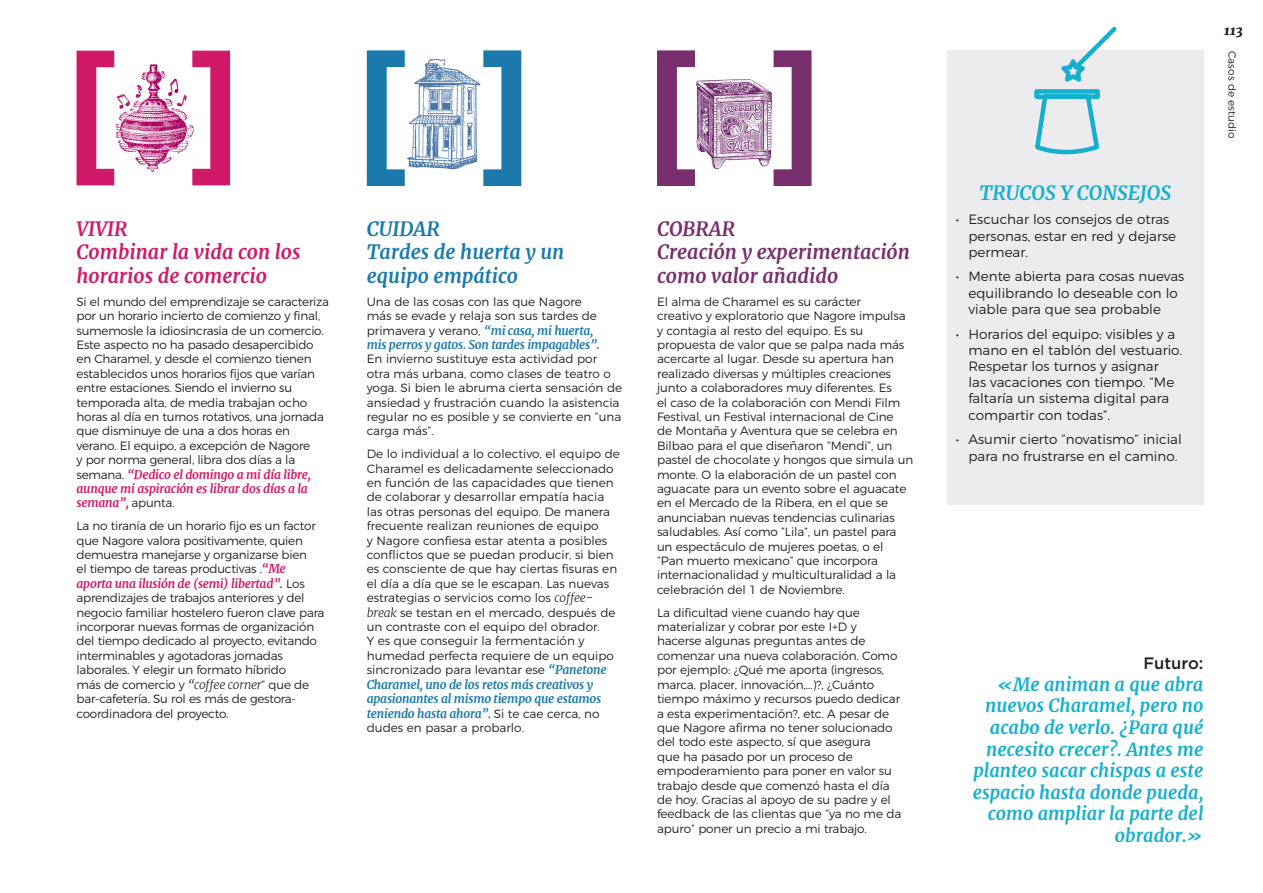
<style>
.page{position:relative;width:1263px;height:893px;background:#fff}
.page>*{position:absolute;margin:0;border:0;box-sizing:border-box;transform-origin:0 0}
.t1{font:italic 700 19.5px/23.4px "Merriweather";color:#792e6e}
.t2{font:italic 700 19.5px/23.4px "Merriweather";color:#d01a69}
.t3{font:italic 700 19.5px/23.4px "Merriweather";color:#1b7aab}
.t4{font:italic 700 19.5px "Merriweather";color:#14b0ce}
.t5{font:italic 700 18px/21.6px "Merriweather";color:#14b0ce;text-align:right}
.t6{font:500 16.5px "Gotham";color:#231f20}
.t7{font:300 13.5px/16.2px "Montserrat";color:#231f20}
.t8{font:italic 900 13.5px "Merriweather";color:#231f20}
.t9{font:300 12px/14.4px "Montserrat";letter-spacing:-.01em;color:#231f20}
.t10{font:300 10.5px "Montserrat";color:#231f20}
.s1{font-family:"Merriweather";font-weight:700;font-style:italic;color:#d01a69}
.s2{font-family:"Merriweather";font-style:italic}
.s3{font-family:"Merriweather";font-weight:700;font-style:italic;color:#1b7aab}
</style>
<div class="page">
<div style="left:947px;top:50px;width:256px;height:455px;background:#ececee"></div>
<svg style="left:1034px;top:27px;width:83px;height:128px"></svg>
<svg style="left:77px;top:51px;width:37px;height:134px"></svg>
<svg style="left:192px;top:51px;width:38px;height:134px"></svg>
<svg style="left:367px;top:50px;width:38px;height:136px"></svg>
<svg style="left:483px;top:50px;width:38px;height:136px"></svg>
<svg style="left:657px;top:50px;width:38px;height:136px"></svg>
<svg style="left:773px;top:50px;width:38px;height:136px"></svg>
<img style="left:111px;top:59px;width:88px;height:114px">
<img style="left:401px;top:53px;width:85px;height:121px">
<img style="left:692px;top:71px;width:84px;height:103px">
<p class="t2" style="left:77px;top:217px;width:53px">VIVIR</p>
<p class="t2" style="left:77px;top:241px;width:225px">Combinar la vida con los horarios de comercio</p>
<p class="t9" style="left:77px;top:293px;width:254px">Si el mundo del emprendizaje se caracteriza por un horario incierto de comienzo y final, sumemosle la idiosincrasia de un comercio.<br>Este aspecto no ha pasado desapercibido en Charamel, y desde el comienzo tienen establecidos unos horarios fijos que varían entre estaciones. Siendo el invierno su temporada alta, de media trabajan ocho horas al día en turnos rotativos, una jornada que disminuye de una a dos horas en verano. El equipo, a excepción de Nagore<br>y por norma general, libra dos días a la semana. <span class="s1">“Dedico el domingo a mi día libre, aunque mi aspiración es librar dos días a la semana”,</span> apunta.</p>
<p class="t9" style="left:77px;top:518px;width:249px">La no tiranía de un horario fijo es un factor que Nagore valora positivamente, quien demuestra manejarse y organizarse bien<br>el tiempo de tareas productivas .<span class="s1">“Me aporta una ilusión de (semi) libertad”.</span> Los aprendizajes de trabajos anteriores y del negocio familiar hostelero fueron clave para incorporar nuevas formas de organización del tiempo dedicado al proyecto, evitando interminables y agotadoras jornadas laborales. Y elegir un formato híbrido<br>más de comercio y <span class="s2">“coffee corner</span>” que de bar-cafetería. Su rol es más de gestora&shy;coordinadora del proyecto.</p>
<p class="t3" style="left:367px;top:217px;width:74px">CUIDAR</p>
<p class="t3" style="left:367px;top:241px;width:199px">Tardes de huerta y un equipo empático</p>
<p class="t9" style="left:367px;top:293px;width:257px">Una de las cosas con las que Nagore<br>más se evade y relaja son sus tardes de primavera y verano, <span class="s3">“mi casa, mi huerta,<br>mis perros y gatos. Son tardes impagables”.<br></span>En invierno sustituye esta actividad por otra más urbana, como clases de teatro o yoga. Si bien le abruma cierta sensación de ansiedad y frustración cuando la asistencia regular no es posible y se convierte en “una carga más”.</p>
<p class="t9" style="left:367px;top:446px;width:255px">De lo individual a lo colectivo, el equipo de Charamel es delicadamente seleccionado en función de las capacidades que tienen de colaborar y desarrollar empatía hacia las otras personas del equipo. De manera frecuente realizan reuniones de equipo<br>y Nagore confiesa estar atenta a posibles conflictos que se puedan producir, si bien es consciente de que hay ciertas fisuras en el día a día que se le escapan. Las nuevas estrategias o servicios como los <span class="s2">coffee&shy;break</span> se testan en el mercado, después de un contraste con el equipo del obrador.<br>Y es que conseguir la fermentación y humedad perfecta requiere de un equipo sincronizado para levantar ese <span class="s3">“Panetone Charamel, uno de los retos más creativos y apasionantes al mismo tiempo que estamos teniendo hasta ahora”.</span> Si te cae cerca, no dudes en pasar a probarlo.</p>
<p class="t1" style="left:657px;top:217px;width:80px">COBRAR</p>
<p class="t1" style="left:657px;top:241px;width:254px">Creación y experimentación como valor añadido</p>
<p class="t9" style="left:657px;top:293px;width:258px">El alma de Charamel es su carácter<br>creativo y exploratorio que Nagore impulsa y contagia al resto del equipo. Es su propuesta de valor que se palpa nada más acercarte al lugar. Desde su apertura han realizado diversas y múltiples creaciones junto a colaboradores muy diferentes. Es<br>el caso de la colaboración con Mendi Film Festival, un Festival internacional de Cine<br>de Montaña y Aventura que se celebra en Bilbao para el que diseñaron “Mendi”, un pastel de chocolate y hongos que simula un monte. O la elaboración de un pastel con aguacate para un evento sobre el aguacate en el Mercado de la Ribera, en el que se anunciaban nuevas tendencias culinarias saludables. Así como “Lila”, un pastel para un espectáculo de mujeres poetas, o el<br>“Pan muerto mexicano” que incorpora internacionalidad y multiculturalidad a la celebración del 1 de Noviembre.</p>
<p class="t9" style="left:657px;top:604px;width:246px">La dificultad viene cuando hay que materializar y cobrar por este I+D y hacerse algunas preguntas antes de comenzar una nueva colaboración. Como por ejemplo: ¿Qué me aporta (ingresos, marca, placer, innovación,...)?, ¿Cuánto tiempo máximo y recursos puedo dedicar a esta experimentación?, etc. A pesar de que Nagore afirma no tener solucionado del todo este aspecto, sí que asegura<br>que ha pasado por un proceso de empoderamiento para poner en valor su trabajo desde que comenzó hasta el día de hoy. Gracias al apoyo de su padre y el feedback de las clientas que “ya no me da apuro” poner un precio a mi trabajo.</p>
<p class="t4" style="left:979px;top:181px;width:193px">TRUCOS Y CONSEJOS</p>
<p class="t7" style="left:968px;top:210px;width:209px;text-indent:-13px">• Escuchar los consejos de otras personas, estar en red y dejarse permear.</p>
<p class="t7" style="left:968px;top:267px;width:217px;text-indent:-13px">• Mente abierta para cosas nuevas equilibrando lo deseable con lo viable para que sea probable</p>
<p class="t7" style="left:968px;top:325px;width:215px;text-indent:-13px">• Horarios del equipo: visibles y a mano en el tablón del vestuario.<br>Respetar los turnos y asignar<br>las vacaciones con tiempo. “Me faltaría un sistema digital para compartir con todas”.</p>
<p class="t7" style="left:968px;top:430px;width:215px;text-indent:-13px">• Asumir cierto “novatismo” inicial para no frustrarse en el camino.</p>
<p class="t8" style="left:1224px;top:21px;width:21px">113</p>
<p class="t10" style="left:1240px;top:51px;width:89px;rotate:90deg">Casos de estudio</p>
<p class="t6" style="left:1143px;top:652px;width:62px">Futuro:</p>
<p class="t5" style="left:973px;top:674px;width:232px">«Me animan a que abra nuevos Charamel, pero no acabo de verlo. ¿Para qué necesito crecer?. Antes me planteo sacar chispas a este espacio hasta donde pueda, como ampliar la parte del obrador.»</p>
</div>
